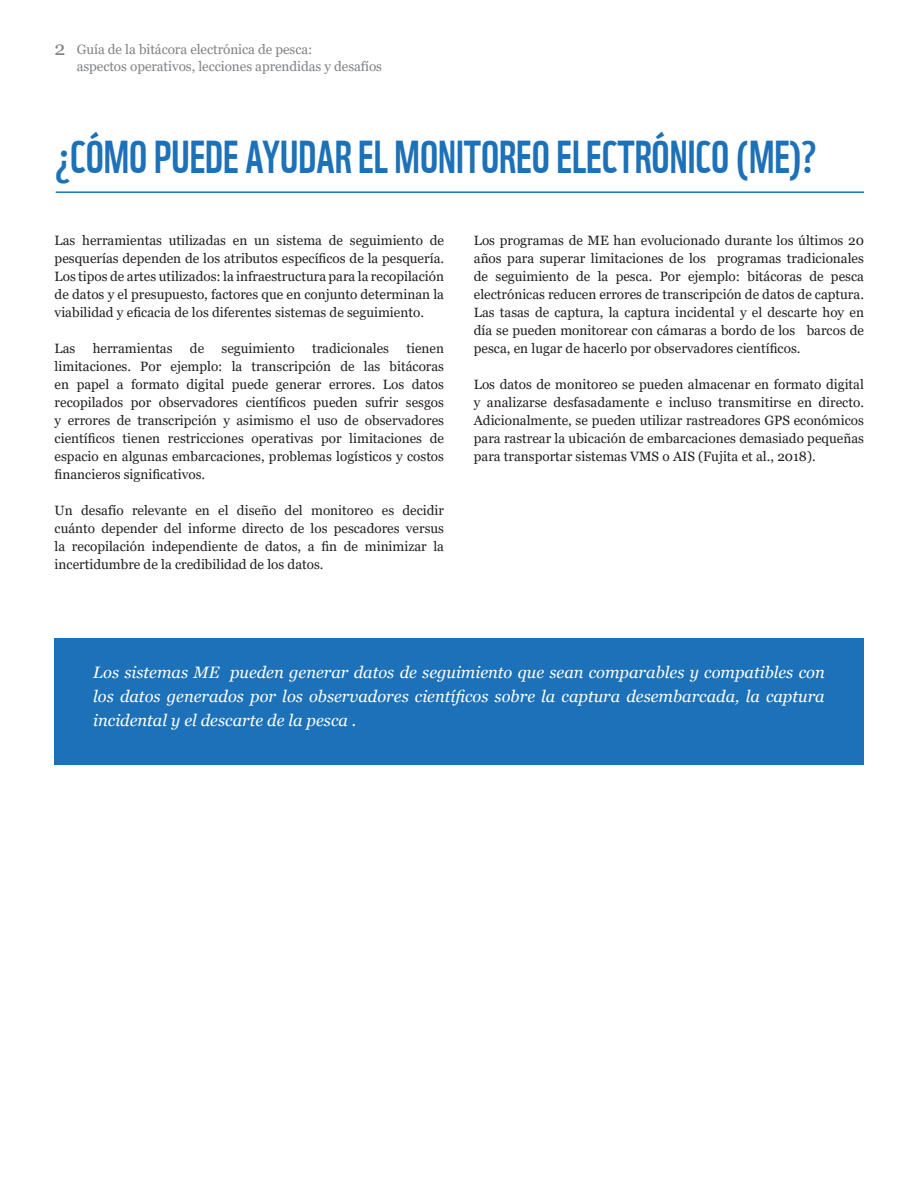
<style>
.page{position:relative;width:918px;height:1188px;background:#fff}
.page>*{position:absolute;margin:0;border:0;box-sizing:border-box;transform-origin:0 0}
.Subhead{font:45px "WWF";color:#1d71b8}
.t1{font:italic 16.5px/24px "Georgia";color:#fff;text-align:justify}
.t2{font:13.5px/18px "Georgia";color:#231f20;text-align:justify}
.t3{font:13.5px/16.2px "Georgia";letter-spacing:-.005em;color:#808285}
.s1{font-size:19.5px}
</style>
<div class="page">
<div style="left:55px;top:638px;width:809px;height:126px;background:#1d71b8"></div>
<hr style="left:56px;top:191px;width:808px;height:2px;background:#1d71b8">
<p class="t3" style="left:77px;top:42px;width:307px;text-indent:-22px"><span class="s1">2</span> Guía de la bitácora electrónica de pesca:<br>aspectos operativos, lecciones aprendidas y desafíos</p>
<p class="Subhead" style="left:56px;top:121px;width:763px">¿CÓMO PUEDE AYUDAR EL MONITOREO ELECTRÓNICO (ME)?</p>
<p class="t2" style="left:55px;top:231px;width:391px">Las herramientas utilizadas en un sistema de seguimiento de pesquerías dependen de los atributos específicos de la pesquería.<br>Los tipos de artes utilizados: la infraestructura para la recopilación de datos y el presupuesto, factores que en conjunto determinan la viabilidad y eficacia de los diferentes sistemas de seguimiento.</p>
<p class="t2" style="left:55px;top:339px;width:22px">Las</p>
<p class="t2" style="left:93px;top:339px;width:81px">herramientas</p>
<p class="t2" style="left:190px;top:339px;width:16px">de</p>
<p class="t2" style="left:222px;top:339px;width:75px">seguimiento</p>
<p class="t2" style="left:312px;top:339px;width:79px">tradicionales</p>
<p class="t2" style="left:55px;top:339px;width:391px;text-indent:352px">tienen limitaciones. Por ejemplo: la transcripción de las bitácoras en papel a formato digital puede generar errores. Los datos recopilados por observadores científicos pueden sufrir sesgos y errores de transcripción y asimismo el uso de observadores científicos tienen restricciones operativas por limitaciones de espacio en algunas embarcaciones, problemas logísticos y costos financieros significativos.</p>
<p class="t2" style="left:55px;top:501px;width:391px">Un desafío relevante en el diseño del monitoreo es decidir cuánto depender del informe directo de los pescadores versus la recopilación independiente de datos, a fin de minimizar la incertidumbre de la credibilidad de los datos.</p>
<p class="t2" style="left:474px;top:231px;width:392px">Los programas de ME han evolucionado durante los últimos 20 años para superar limitaciones de los programas tradicionales de seguimiento de la pesca. Por ejemplo: bitácoras de pesca electrónicas reducen errores de transcripción de datos de captura.<br>Las tasas de captura, la captura incidental y el descarte hoy en día se pueden monitorear con cámaras a bordo de los barcos de pesca, en lugar de hacerlo por observadores científicos.</p>
<p class="t2" style="left:474px;top:375px;width:392px">Los datos de monitoreo se pueden almacenar en formato digital y analizarse desfasadamente e incluso transmitirse en directo.<br>Adicionalmente, se pueden utilizar rastreadores GPS económicos para rastrear la ubicación de embarcaciones demasiado pequeñas para transportar sistemas VMS o AIS (Fujita et al., 2018).</p>
<p class="t1" style="left:93px;top:660px;width:733px">Los sistemas ME pueden generar datos de seguimiento que sean comparables y compatibles con los datos generados por los observadores científicos sobre la captura desembarcada, la captura incidental y el descarte de la pesca .</p>
</div>
